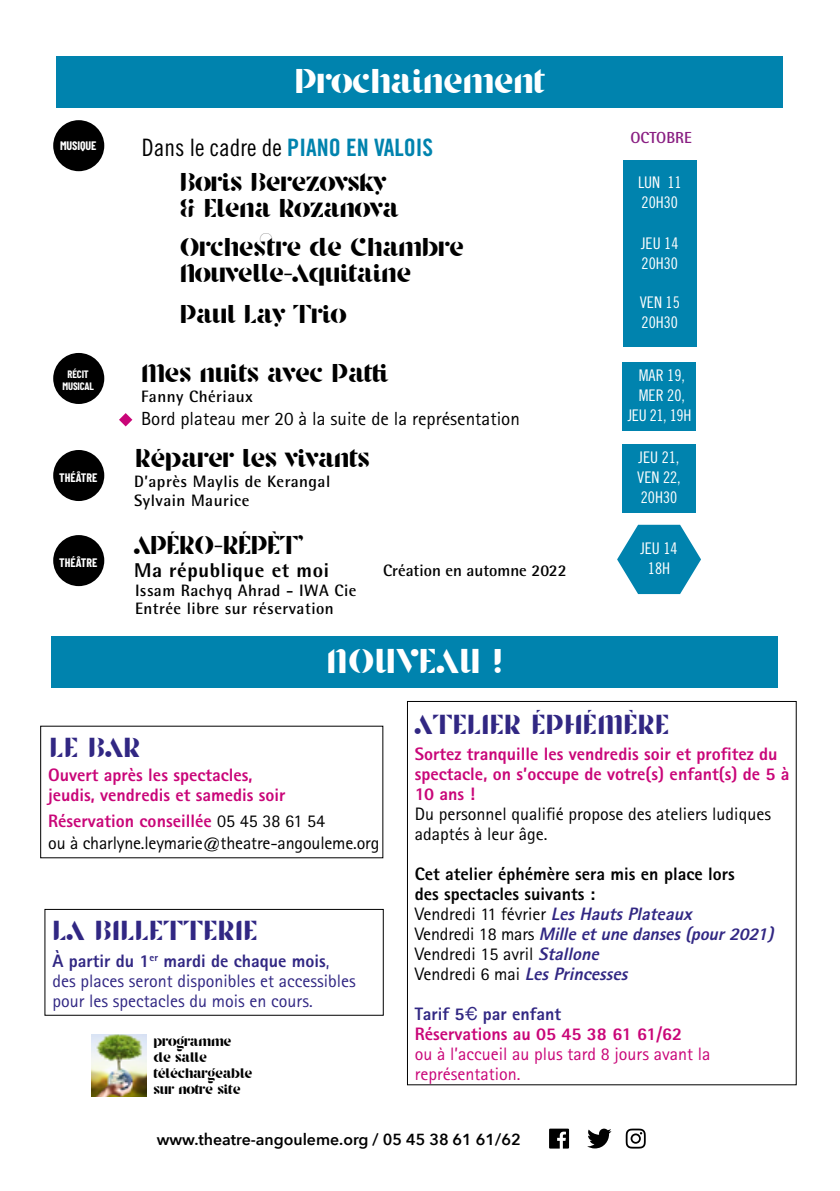
<style>
.page{position:relative;width:840px;height:1191px;background:#fff}
.page>*{position:absolute;margin:0;border:0;box-sizing:border-box;transform-origin:0 0}
.t1{font:40px "Stanley";letter-spacing:-.02em;color:#fff}
.t2{font:40px "Stanley";letter-spacing:.01em;color:#fff}
.t3{font:32px "Stanley";letter-spacing:.01em;color:#312783}
.t4{font:30px/26px "Stanley";letter-spacing:-.02em;color:#000}
.t5{font:24px "Trade Gothic Cond Eighteen";color:#000}
.t6{font:800 20px "Rotis Semi Sans";letter-spacing:.03em;color:#000}
.t7{font:19px "Rotis Sans Serif";color:#000}
.t8{font:800 18px/20px "Rotis Sans Serif";color:#c90578}
.t9{font:italic 800 18px/20px "Rotis Sans Serif";color:#312783}
.t10{font:18px/22px "Rotis Sans Serif";color:#000}
.t11{font:18px/20px "Rotis Sans Serif";color:#312783}
.t12{font:18px/20px "Rotis Sans Serif";color:#c90578}
.t13{font:700 16.4px/18.4px "Rotis Semi Sans";letter-spacing:.03em;color:#000}
.t14{font:700 16.4px "Rotis Semi Sans";color:#000}
.t15{font:16px/20px "Trade Gothic Cond Eighteen";color:#fff}
.t16{font:16px/16px "Stanley";letter-spacing:-.02em;color:#000}
.t17{font:600 16px "Avenir Next";color:#000}
.t18{font:700 16px "Rotis Semi Sans";color:#891e82}
.t19{font:700 12px "Barlow Condensed";letter-spacing:-.005em;color:#fff}
.t20{font:700 10.4px "Barlow Condensed";letter-spacing:-.01em;color:#fff}
.s1{font-family:"Trade Gothic Bold Cond Twenty";color:#0083ae}
.s2{font-weight:800;color:#c90578}
.s3{font-weight:800}
.s4{font-style:normal;color:#000}
.s5{font-weight:400;font-style:normal;color:#000}
.s6{color:#312783}
.s7{font-family:"Helvetica";font-weight:400;color:#312783}
</style>
<div class="page">
<div style="left:53px;top:120px;width:51px;height:51px;background:#000;border-radius:50%"></div>
<div style="left:53px;top:535px;width:51px;height:51px;background:#000;border-radius:50%"></div>
<div style="left:622px;top:160px;width:74px;height:68px;background:#0083ae"></div>
<div style="left:622px;top:219px;width:74px;height:68px;background:#0083ae"></div>
<div style="left:622px;top:278px;width:74px;height:68px;background:#0083ae"></div>
<div style="left:53px;top:353px;width:51px;height:51px;background:#000;border-radius:50%"></div>
<div style="left:53px;top:450px;width:51px;height:51px;background:#000;border-radius:50%"></div>
<div style="left:621px;top:363px;width:74px;height:68px;background:#0083ae"></div>
<div style="left:621px;top:444px;width:74px;height:68px;background:#0083ae"></div>
<svg style="left:587px;top:1128px;width:24px;height:20px"></svg>
<svg style="left:549px;top:1128px;width:19px;height:20px"></svg>
<svg style="left:625px;top:1128px;width:20px;height:20px"></svg>
<div style="left:57px;top:57px;width:725px;height:51px;background:#0083ae"></div>
<div style="left:51px;top:636px;width:726px;height:51px;background:#0083ae"></div>
<div style="left:45px;top:909px;width:338px;height:106px;border:1px solid #000"></div>
<div style="left:407px;top:701px;width:389px;height:384px;border:1px solid #000"></div>
<img style="left:91px;top:1034px;width:55px;height:62px">
<svg style="left:617px;top:525px;width:83px;height:69px"></svg>
<svg style="left:119px;top:413px;width:13px;height:13px"></svg>
<p class="t19" style="left:60px;top:137px;width:38px">MUSIQUE</p>
<h1 class="t1" style="left:294px;top:61px;width:252px">Prochainement</h1>
<h3 class="t5" style="left:142px;top:133px;width:293px">Dans le cadre de <span class="s1">PIANO EN VALOIS</span></h3>
<h3 class="t4" style="left:180px;top:171px;width:220px">Boris Berezovsky &amp; Elena Rozanova</h3>
<h3 class="t4" style="left:180px;top:236px;width:286px">Orchestre de Chambre<br>Nouvelle-Aquitaine</h3>
<h3 class="t4" style="left:180px;top:302px;width:168px">Paul Lay Trio</h3>
<p class="t20" style="left:67px;top:366px;width:23px">RÉCIT</p>
<h3 class="t4" style="left:141px;top:362px;width:249px">Mes nuits avec Patti</h3>
<p class="t20" style="left:62px;top:378px;width:33px">MUSICAL</p>
<p class="t13" style="left:141px;top:387px;width:113px">Fanny Chériaux</p>
<p class="t19" style="left:59px;top:468px;width:40px">THÉÂTRE</p>
<p class="t19" style="left:59px;top:554px;width:40px">THÉÂTRE</p>
<p class="t7" style="left:141px;top:407px;width:380px">Bord plateau mer 20 à la suite de la représentation</p>
<h3 class="t4" style="left:135px;top:447px;width:236px">Réparer les vivants</h3>
<p class="t13" style="left:134px;top:471px;width:198px;line-height:19.8px">D’après Maylis de Kerangal<br>Sylvain Maurice</p>
<h3 class="t4" style="left:134px;top:533px;width:171px">APÉRO-RÉPÈT’</h3>
<p class="t6" style="left:134px;top:557px;width:196px">Ma république et moi</p>
<p class="t13" style="left:135px;top:581px;width:223px">Issam Rachyq Ahrad - IWA Cie<br>Entrée libre sur réservation</p>
<p class="t14" style="left:383px;top:560px;width:185px">Création en automne 2022</p>
<h1 class="t2" style="left:326px;top:640px;width:177px">NOUVEAU !</h1>
<p class="t18" style="left:630px;top:128px;width:63px">OCTOBRE</p>
<p class="t15" style="left:637px;top:172px;width:45px">LUN 11<br>20H30</p>
<p class="t15" style="left:640px;top:233px;width:39px">JEU 14<br>20H30</p>
<p class="t15" style="left:639px;top:292px;width:41px">VEN 15<br>20H30</p>
<p class="t15" style="left:627px;top:365px;width:65px;text-align:center">MAR 19,<br>MER 20,<br>JEU 21, 19H</p>
<p class="t15" style="left:637px;top:446px;width:45px;text-align:justify">JEU 21, VEN 22, 20H30</p>
<p class="t15" style="left:640px;top:538px;width:39px;text-align:center">JEU 14<br>18H</p>
<h2 class="t3" style="left:50px;top:731px;width:93px">LE BAR</h2>
<p class="t8" style="left:48px;top:764px;width:238px">Ouvert après les spectacles, jeudis, vendredis et samedis soir</p>
<p class="t10" style="left:48px;top:809px;width:332px"><span class="s2">Réservation conseillée</span> 05 45 38 61 54<br>ou à charlyne.leymarie@theatre-angouleme.org</p>
<h2 class="t3" style="left:52px;top:914px;width:206px">LA BILLETTERIE</h2>
<p class="t11" style="left:52px;top:950px;width:305px"><span class="s3">À partir du 1</span><sup>er</sup> <span class="s3">mardi de chaque mois</span>, des places seront disponibles et accessibles pour les spectacles du mois en cours.</p>
<p class="t16" style="left:153px;top:1033px;width:100px">programme de salle téléchargeable sur notre site</p>
<h2 class="t3" style="left:414px;top:708px;width:256px">ATELIER ÉPHÉMÈRE</h2>
<p class="t8" style="left:414px;top:743px;width:376px">Sortez tranquille les vendredis soir et profitez du spectacle, on s’occupe de votre(s) enfant(s) de 5 à<br>10 ans !</p>
<p class="t10" style="left:414px;top:803px;width:357px;line-height:20px">Du personnel qualifié propose des ateliers ludiques adaptés à leur âge.</p>
<p class="t9" style="left:414px;top:863px;width:364px"><span class="s4">Cet atelier éphémère sera mis en place lors<br>des spectacles suivants :<br></span><span class="s5">Vendredi 11 février</span> LesHautsPlateaux<br><span class="s5">Ve n d r e d i 1 8 m a r s</span> Milleetunedanses(pour2021)<br><span class="s5">Vendredi 15 avril</span> Stallone<br><span class="s5">Ve n d r e d i 6 m a i</span> LesPrincesses</p>
<p class="t8" style="left:414px;top:1003px;width:269px"><span class="s6">Tarif 5</span><span class="s7">€</span> <span class="s6">par enfant<br></span>Réservations au 05 45 38 61 61/62</p>
<p class="t12" style="left:414px;top:1043px;width:297px">ou à l’accueil au plus tard 8 jours avant la représentation.</p>
<p class="t17" style="left:157px;top:1125px;width:365px">www.theatre-angouleme.org / 05 45 38 61 61/62</p>
</div>
